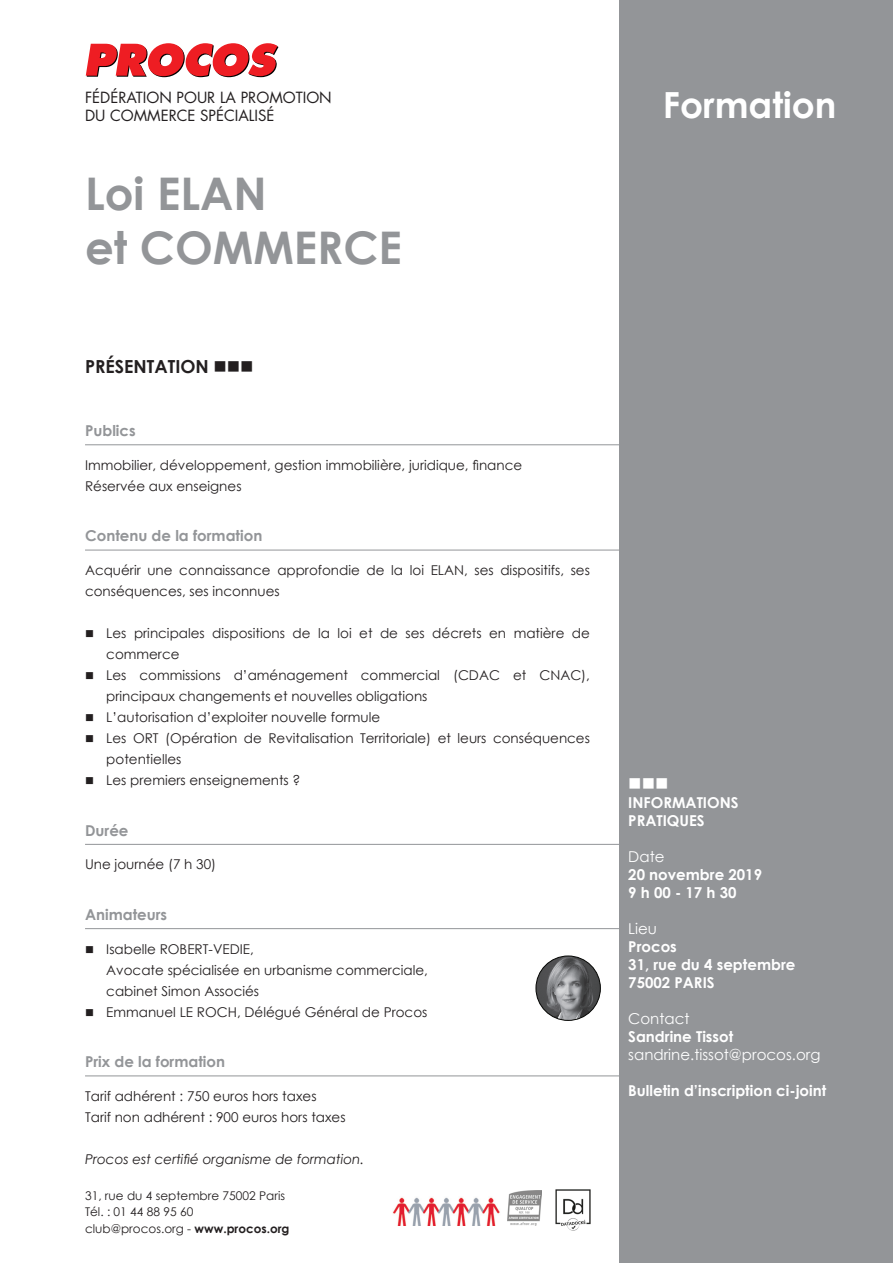
<style>
.page{position:relative;width:893px;height:1263px;background:#fff}
.page>*{position:absolute;margin:0;border:0;box-sizing:border-box;transform-origin:0 0}
.t1{font:700 45px/54px "Century Gothic";color:#939598}
.t2{font:700 36px "Century Gothic";color:#fff}
.t3{font:700 18px "Century Gothic";color:#231f20}
.t4{font:18px "Wingdings";color:#fff}
.t5{font:700 15px/18px "Century Gothic";color:#fff}
.t6{font:700 15px "Century Gothic";color:#939598}
.t7{font:15px/18px "Futura";color:#231f20}
.t8{font:15px "Century Gothic";color:#fff}
.t9{font:13.5px/21px "Century Gothic";color:#231f20}
.t10{font:italic 13.5px "Century Gothic";color:#231f20}
.t11{font:12px/16.5px "Century Gothic";color:#231f20}
.s1{font-weight:700}
</style>
<div class="page">
<div style="left:620px;top:0;width:273px;height:1263px;background:#939598"></div>
<hr style="left:85px;top:444px;width:535px;height:1px;background:#939598">
<hr style="left:85px;top:550px;width:535px;height:1px;background:#939598">
<hr style="left:85px;top:844px;width:535px;height:1px;background:#939598">
<hr style="left:85px;top:928px;width:535px;height:1px;background:#939598">
<hr style="left:85px;top:1076px;width:535px;height:1px;background:#939598">
<img style="left:507px;top:1191px;width:35px;height:34px">
<svg style="left:86px;top:43px;width:192px;height:34px"></svg>
<img style="left:393px;top:1197px;width:107px;height:28px">
<img style="left:555px;top:1189px;width:36px;height:42px">
<img style="left:536px;top:956px;width:64px;height:64px;border-radius:32px">
<div style="left:536px;top:956px;width:65px;height:64px;border:1px solid #040503;border-radius:50%"></div>
<p class="t7" style="left:85px;top:89px;width:248px">FÉDÉRATION POUR LA PROMOTION<br>DU COMMERCE SPÉCIALISÉ</p>
<h1 class="t1" style="left:85px;top:165px;width:318px">Loi ELAN<br>et COMMERCE</h1>
<h3 class="t3" style="left:85px;top:353px;width:170px">PRÉSENTATION ■■■</h3>
<p class="t6" style="left:85px;top:419px;width:52px">Publics</p>
<p class="t9" style="left:85px;top:454px;width:439px">Immobilier, développement, gestion immobilière, juridique, finance<br>Réservée aux enseignes</p>
<p class="t6" style="left:85px;top:524px;width:179px">Contenu de la formation</p>
<p class="t9" style="left:85px;top:559px;width:506px">Acquérir une connaissance approfondie de la loi ELAN, ses dispositifs, ses conséquences, ses inconnues</p>
<p class="t9" style="left:106px;top:622px;width:485px;text-indent:-21px">■ Les principales dispositions de la loi et de ses décrets en matière de commerce</p>
<p class="t9" style="left:106px;top:664px;width:485px;text-indent:-21px">■ Les commissions d’aménagement commercial (CDAC et CNAC), principaux changements et nouvelles obligations</p>
<p class="t9" style="left:85px;top:706px;width:297px">■ L’autorisation d’exploiter nouvelle formule</p>
<p class="t9" style="left:106px;top:727px;width:485px;text-indent:-21px">■ Les ORT (Opération de Revitalisation Territoriale) et leurs conséquences potentielles</p>
<p class="t9" style="left:85px;top:769px;width:217px">■ Les premiers enseignements ?</p>
<p class="t6" style="left:85px;top:819px;width:45px">Durée</p>
<p class="t9" style="left:85px;top:854px;width:133px">Une journée (7 h 30)</p>
<p class="t6" style="left:85px;top:903px;width:84px">Animateurs</p>
<p class="t9" style="left:106px;top:938px;width:323px;text-indent:-21px">■ Isabelle ROBERT-VEDIE,<br>Avocate spécialisée en urbanisme commerciale, cabinet Simon Associés</p>
<p class="t9" style="left:85px;top:1001px;width:344px">■ Emmanuel LE ROCH, Délégué Général de Procos</p>
<p class="t6" style="left:85px;top:1050px;width:142px">Prix de la formation</p>
<p class="t9" style="left:85px;top:1085px;width:262px">Tarif adhérent : 750 euros hors taxes<br>Tarif non adhérent : 900 euros hors taxes</p>
<p class="t10" style="left:85px;top:1150px;width:281px">Procos est certifié organisme de formation.</p>
<p class="t11" style="left:85px;top:1187px;width:206px">31, rue du 4 septembre 75002 Paris<br>Tél. : 01 44 88 95 60 club@procos.org - <span class="s1">www.procos.org</span></p>
<h2 class="t2" style="left:663px;top:78px;width:175px">Formation</h2>
<h3 class="t4" style="left:628px;top:774px;width:42px">■■■</h3>
<p class="t5" style="left:628px;top:793px;width:112px">INFORMATIONS<br>PRATIQUES</p>
<p class="t8" style="left:628px;top:846px;width:38px">Date</p>
<p class="t5" style="left:628px;top:865px;width:135px">20 novembre 2019<br>9 h 00 - 17 h 30</p>
<p class="t8" style="left:628px;top:918px;width:30px">Lieu</p>
<p class="t5" style="left:628px;top:937px;width:169px">Procos<br>31, rue du 4 septembre<br>75002 PARIS</p>
<p class="t8" style="left:628px;top:1008px;width:63px">Contact</p>
<p class="t5" style="left:628px;top:1027px;width:106px">Sandrine Tissot</p>
<p class="t8" style="left:628px;top:1044px;width:194px">sandrine.tissot@procos.org</p>
<p class="t5" style="left:628px;top:1081px;width:199px">Bulletin d’inscription ci-joint</p>
</div>
